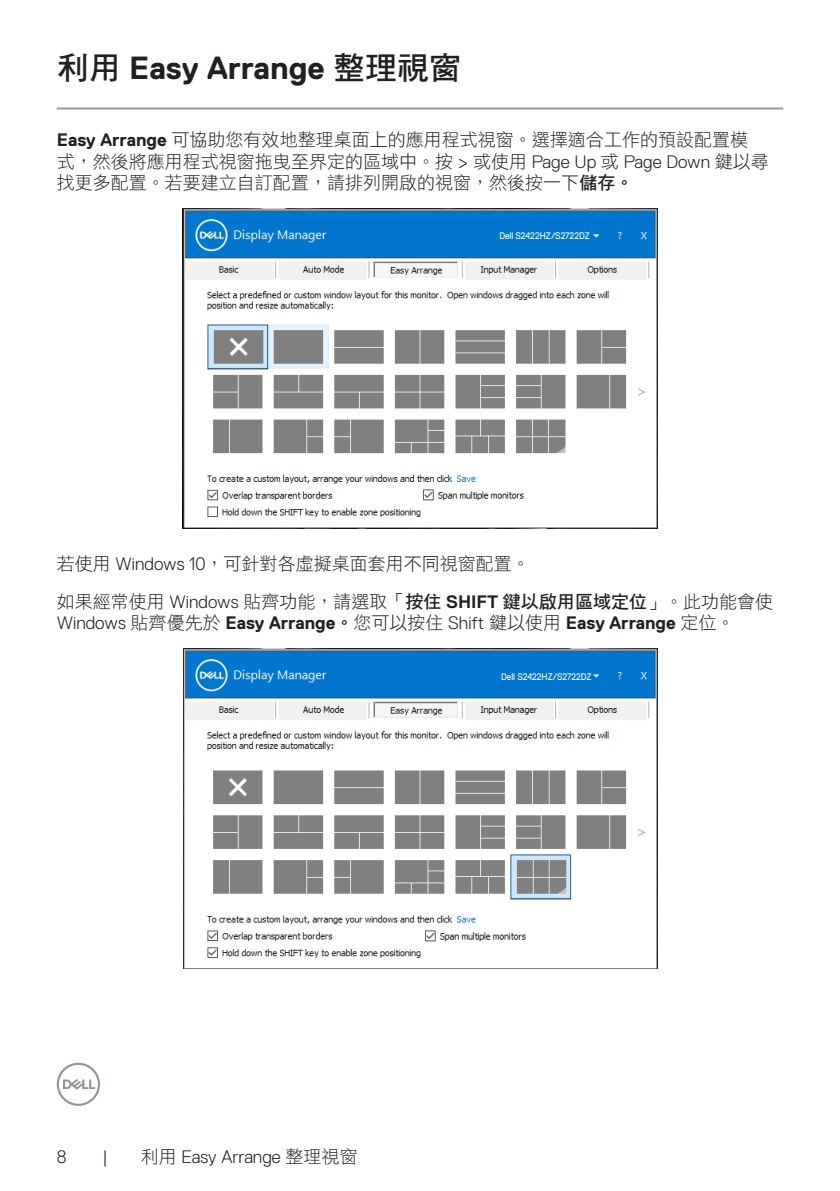
<style>
.page{position:relative;width:840px;height:1191px;background:#fff}
.page>*{position:absolute;margin:0;border:0;box-sizing:border-box;transform-origin:0 0}
.t1{font:700 32px "Dell Replica";color:#231f20}
.t2{font:18px/21.6px "DF Hei Std W3";color:#231f20}
.t3{font:700 18px "Dell Replica";color:#231f20}
.t4{font:300 18px "Dell Replica";color:#231f20}
.t5{font:9.6px "Dell Replica";color:#fff;scale:.9 1}
.s1{font-family:"DF Hei Std W7";font-weight:400}
.s2{font-family:"Dell Replica";font-weight:700}
.s3{font-family:"Dell Replica";font-weight:300}
.s4{font-family:"DF Hei Std W7"}
.s5{font-weight:300}
.s6{font-family:"DF Hei Std W3";font-weight:400}
</style>
<div class="page">
<svg style="left:57px;top:1062px;width:43px;height:44px"></svg>
<hr style="left:57px;top:107px;width:725px;height:2px;background:#939598">
<img style="left:182px;top:209px;width:475px;height:320px">
<div style="left:530px;top:229px;width:57px;height:12px;background:#0076ce"></div>
<img style="left:420px;top:487px;width:104px;height:19px">
<img style="left:182px;top:648px;width:475px;height:320px">
<div style="left:531px;top:669px;width:57px;height:13px;background:#0076ce"></div>
<img style="left:422px;top:928px;width:104px;height:19px">
<h1 class="t1" style="left:57px;top:50px;width:406px"><span class="s1">利用</span> Easy Arrange <span class="s1">整理視窗</span></h1>
<p class="t2" style="left:57px;top:128px;width:713px"><span class="s2">Easy Arrange</span> 可協助您有效地整理桌面上的應用程式視窗。選擇適合工作的預設配置模式，然後將應用程式視窗拖曳至界定的區域中。按 <span class="s3">&gt;</span> 或使用 <span class="s3">Page Up</span> 或 <span class="s3">Page Down</span> 鍵以尋找更多配置。若要建立自訂配置，請排列開啟的視窗，然後按一下<span class="s4">儲存。</span></p>
<p class="t5" style="left:499px;top:230px;width:102px">Dell S2422HZ/S2722DZ</p>
<p class="t2" style="left:57px;top:545px;width:717px;line-height:37.2px">若使用 <span class="s3">Windows 10</span>，可針對各虛擬桌面套用不同視窗配置。<br>如果經常使用 <span class="s3">Windows</span> 貼齊功能，請選取「<span class="s4">按住</span> <span class="s2">SHIFT</span> <span class="s4">鍵以啟用區域定位</span>」。此功能會使</p>
<p class="t3" style="left:57px;top:613px;width:679px"><span class="s5">Windows</span> <span class="s6">貼齊優先於</span> Easy Arrange<span class="s1">。</span><span class="s6">您可以按住</span> <span class="s5">Shift</span> <span class="s6">鍵以使用</span> Easy Arrange <span class="s6">定位。</span></p>
<p class="t5" style="left:501px;top:671px;width:102px">Dell S2422HZ/S2722DZ</p>
<p class="t4" style="left:57px;top:1146px;width:11px">8</p>
<p class="t4" style="left:102px;top:1146px;width:7px">|</p>
<p class="t4" style="left:141px;top:1146px;width:218px"><span class="s6">利用</span> Easy Arrange <span class="s6">整理視窗</span></p>
</div>
